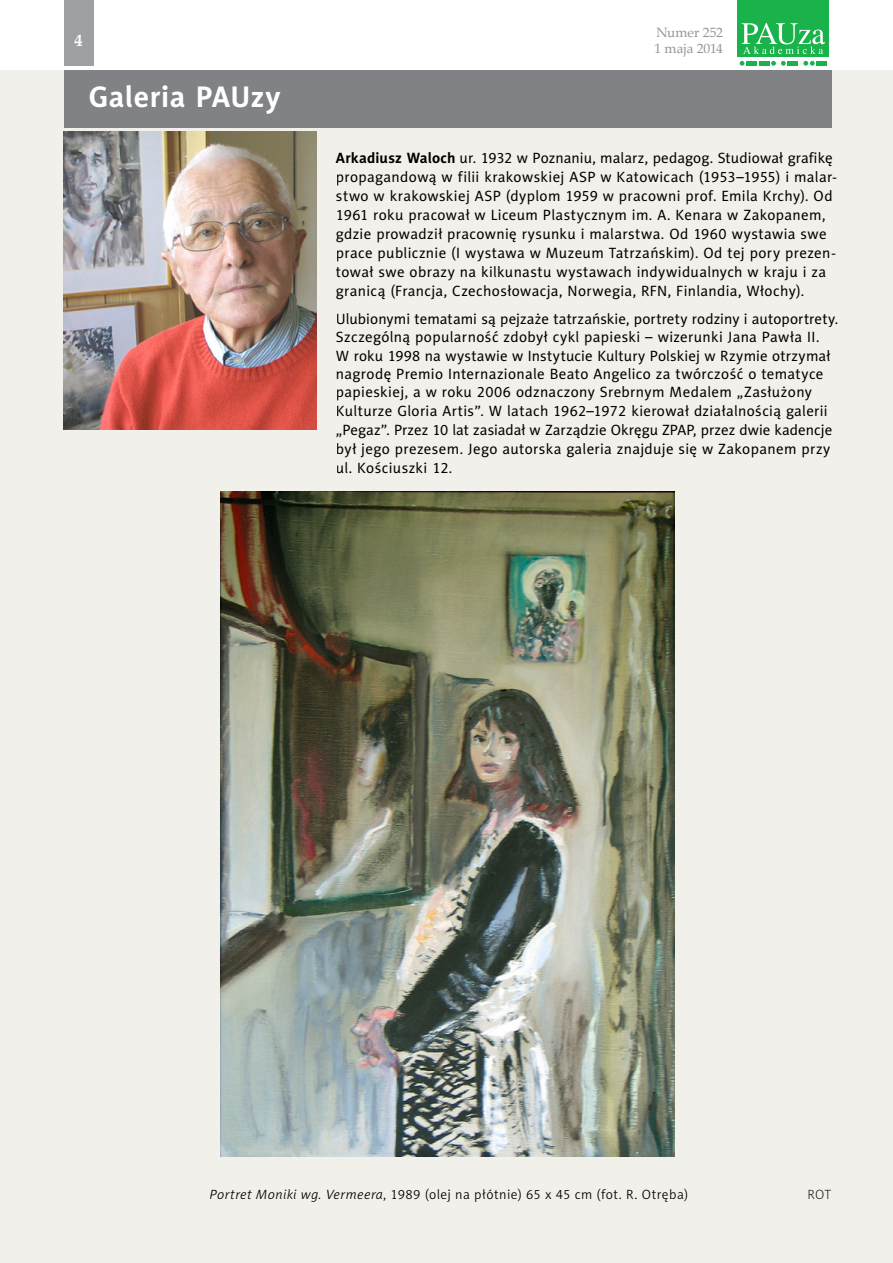
<style>
.page{position:relative;width:893px;height:1263px;background:#fff}
.page>*{position:absolute;margin:0;border:0;box-sizing:border-box;transform-origin:0 0}
.t1{font:700 27px "Naomi Sans EFN";letter-spacing:.02em;color:#fff}
.t2{font:700 16.5px "Book Antiqua";color:#fff}
.t3{font:15px/18.6px "Naomi Sans EFN";letter-spacing:.02em;color:#000}
.t4{font:15px/17.4px "Times";letter-spacing:-.01em;color:#808285;text-align:right}
.t5{font:13.5px "Naomi Sans EFN Light";letter-spacing:.035em;color:#000}
.t6{font:13.5px/16.2px "Book Antiqua";color:#939598}
.t7{font:13.5px "Naomi Sans EFN Thin";color:#000}
.s1{font-weight:700}
.s2{font-style:italic}
</style>
<div class="page">
<div style="left:64px;top:0;width:30px;height:66px;background:#9d9fa2"></div>
<svg style="left:740px;top:61px;width:4px;height:5px"></svg>
<svg style="left:771px;top:61px;width:15px;height:5px"></svg>
<svg style="left:803px;top:61px;width:12px;height:5px"></svg>
<div style="left:746px;top:61px;width:11px;height:5px;background:#19b24b"></div>
<div style="left:759px;top:61px;width:11px;height:5px;background:#19b24b"></div>
<div style="left:787px;top:61px;width:11px;height:5px;background:#19b24b"></div>
<div style="left:816px;top:61px;width:11px;height:5px;background:#19b24b"></div>
<div style="left:737px;top:0;width:92px;height:56px;background:#19b24b"></div>
<svg style="left:741px;top:23px;width:84px;height:31px"></svg>
<div style="left:0;top:71px;width:893px;height:1192px;background:#f2f0ea"></div>
<div style="left:64px;top:71px;width:767px;height:57px;background:#808285"></div>
<img style="left:64px;top:131px;width:252px;height:298px">
<img style="left:220px;top:491px;width:455px;height:666px">
<p class="t2" style="left:75px;top:30px;width:10px">4</p>
<h1 class="t1" style="left:89px;top:81px;width:175px">Galeria PAUzy</h1>
<p class="t4" style="left:625px;top:24px;width:102px">Numer 250<br>20 kwietnia 2014</p>
<p class="t6" style="left:654px;top:24px;width:70px">Numer 252<br>1 maja 2014</p>
<p class="t3" style="left:336px;top:149px;width:503px"><span class="s1">Arkadiusz Waloch</span> ur. 1932 w Poznaniu, malarz, pedagog. Studiował grafikę propagandową w filii krakowskiej ASP w Katowicach (1953–1955) i malar&shy;stwo w krakowskiej ASP (dyplom 1959 w pracowni prof. Emila Krchy). Od 1961 roku pracował w Liceum Plastycznym im. A. Kenara w Zakopanem, gdzie prowadził pracownię rysunku i malarstwa. Od 1960 wystawia swe prace publicznie (I wystawa w Muzeum Tatrzańskim). Od tej pory prezen&shy;tował swe obrazy na kilkunastu wystawach indywidualnych w kraju i za granicą (Francja, Czechosłowacja, Norwegia, RFN, Finlandia, Włochy).</p>
<p class="t3" style="left:336px;top:309px;width:504px">Ulubionymi tematami są pejzaże tatrzańskie, portrety rodziny i autoportrety.<br>Szczególną popularność zdobył cykl papieski – wizerunki Jana Pawła II.<br>W roku 1998 na wystawie w Instytucie Kultury Polskiej w Rzymie otrzymał nagrodę Premio Internazionale Beato Angelico za twórczość o tematyce papieskiej, a w roku 2006 odznaczony Srebrnym Medalem „Zasłużony Kulturze Gloria Artis”. W latach 1962–1972 kierował działalnością galerii „Pegaz”. Przez 10 lat zasiadał w Zarządzie Okręgu ZPAP, przez dwie kadencje był jego prezesem. Jego autorska galeria znajduje się w Zakopanem przy ul. Kościuszki 12.</p>
<p class="t5" style="left:209px;top:1187px;width:480px"><span class="s2">Portret Moniki wg. Vermeera</span>, 1989 (olej na płótnie) 65 x 45 cm (fot. R. Otręba)</p>
<p class="t7" style="left:807px;top:1187px;width:25px">ROT</p>
</div>
